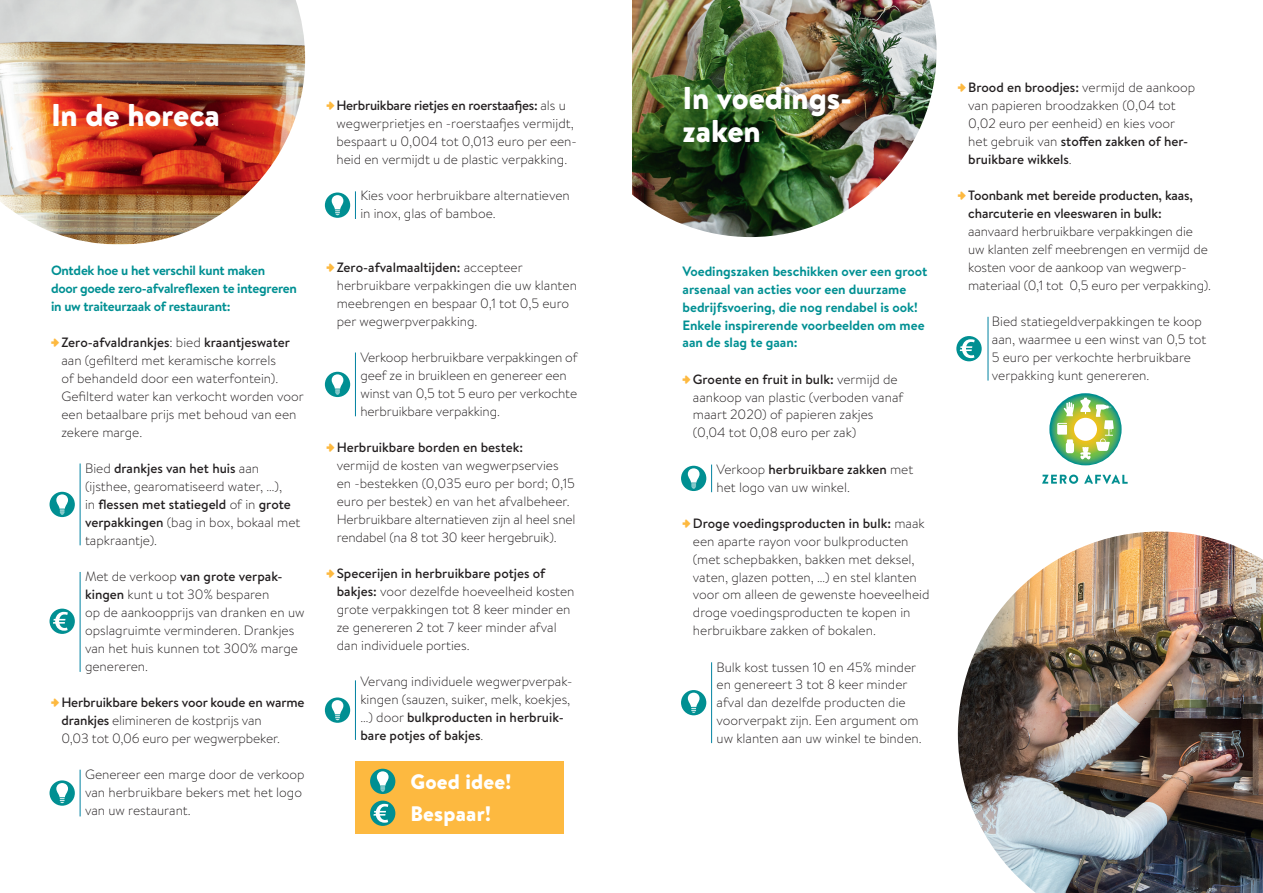
<style>
.page{position:relative;width:1263px;height:893px;background:#fff}
.page>*{position:absolute;margin:0;border:0;box-sizing:border-box;transform-origin:0 0}
.t1{font:900 31.5px/33px "Brandon Text";color:#fff}
.t2{font:900 21px/32px "Brandon Text";letter-spacing:.01em;color:#fff}
.t3{font:300 13.5px/18px "Brandon Text";color:#231f20}
.t4{font:700 13.5px/18px "Brandon Text";color:#009093}
.t5{font:700 13.5px/18px "Brandon Text";letter-spacing:-.02em;color:#009093}
.t6{font:500 13.5px/18px "Brandon Text";letter-spacing:-.01em;color:#231f20}
.s1{font-family:"Omnes";font-weight:700;color:#fdb940}
.s2{font-weight:500}
</style>
<div class="page">
<div style="left:355px;top:761px;width:208px;height:72px;background:#fdb940"></div>
<img style="left:0;top:0;width:305px;height:244px">
<img style="left:632px;top:0;width:304px;height:237px">
<img style="left:958px;top:531px;width:305px;height:362px">
<svg style="left:1042px;top:475px;width:36px;height:9px"></svg>
<svg style="left:1084px;top:475px;width:44px;height:9px"></svg>
<svg style="left:1049px;top:393px;width:72px;height:72px"></svg>
<div style="left:50px;top:492px;width:25px;height:25px;background:#008f92;border-radius:50%"></div>
<svg style="left:56px;top:494px;width:12px;height:20px"></svg>
<div style="left:325px;top:193px;width:25px;height:25px;background:#008f92;border-radius:50%"></div>
<svg style="left:332px;top:195px;width:11px;height:20px"></svg>
<div style="left:325px;top:372px;width:25px;height:25px;background:#008f92;border-radius:50%"></div>
<svg style="left:332px;top:374px;width:11px;height:20px"></svg>
<div style="left:681px;top:466px;width:25px;height:25px;background:#008f92;border-radius:50%"></div>
<svg style="left:688px;top:468px;width:11px;height:20px"></svg>
<div style="left:681px;top:690px;width:25px;height:25px;background:#008f92;border-radius:50%"></div>
<svg style="left:688px;top:693px;width:11px;height:20px"></svg>
<div style="left:325px;top:697px;width:25px;height:26px;background:#008f92;border-radius:50%"></div>
<svg style="left:332px;top:700px;width:11px;height:20px"></svg>
<div style="left:370px;top:769px;width:25px;height:25px;background:#008f92;border-radius:50%"></div>
<svg style="left:377px;top:771px;width:12px;height:20px"></svg>
<div style="left:370px;top:801px;width:25px;height:25px;background:#008f92;border-radius:50%"></div>
<svg style="left:373px;top:804px;width:15px;height:19px"></svg>
<div style="left:50px;top:780px;width:25px;height:26px;background:#008f92;border-radius:50%"></div>
<svg style="left:56px;top:783px;width:12px;height:20px"></svg>
<div style="left:50px;top:609px;width:25px;height:25px;background:#008f92;border-radius:50%"></div>
<svg style="left:53px;top:612px;width:15px;height:19px"></svg>
<div style="left:956px;top:336px;width:26px;height:25px;background:#008f92;border-radius:50%"></div>
<svg style="left:960px;top:339px;width:15px;height:19px"></svg>
<hr style="left:80px;top:463px;width:1px;height:82px;background:#0082a1">
<svg style="left:355px;top:191px;width:1px;height:28px"></svg>
<hr style="left:355px;top:352px;width:1px;height:64px;background:#0082a1">
<svg style="left:711px;top:465px;width:1px;height:27px"></svg>
<hr style="left:988px;top:317px;width:1px;height:64px;background:#0082a1">
<hr style="left:711px;top:662px;width:1px;height:81px;background:#0082a1">
<hr style="left:355px;top:680px;width:1px;height:60px;background:#0082a1">
<hr style="left:80px;top:770px;width:1px;height:46px;background:#0082a1">
<hr style="left:80px;top:572px;width:1px;height:100px;background:#0082a1">
<h1 class="t1" style="left:51px;top:98px;width:170px">In de horeca</h1>
<p class="t5" style="left:51px;top:261px;width:247px">Ontdek hoe u het verschil kunt maken<br>door goede zero-afvalreflexen te integreren in uw traiteurzaak of restaurant:</p>
<p class="t3" style="left:61px;top:333px;width:244px;text-indent:-10px"><span class="s1">•</span> <span class="s2">Zero-afvaldrankjes</span>: bied <span class="s2">kraantjeswater </span>aan (gefilterd met keramische korrels<br>of behandeld door een waterfontein).<br>Gefilterd water kan verkocht worden voor een betaalbare prijs met behoud van een zekere marge.</p>
<p class="t3" style="left:85px;top:459px;width:217px">Bied <span class="s2">drankjes van het huis</span> aan (ijsthee, gearomatiseerd water, …),<br>in <span class="s2">flessen met statiegeld</span> of in <span class="s2">grote verpakkingen</span> (bag in box, bokaal met tapkraantje).</p>
<p class="t3" style="left:85px;top:567px;width:221px">Met de verkoop <span class="s2">van grote verpak&shy;kingen</span> kunt u tot 30% besparen<br>op de aankoopprijs van dranken en uw opslagruimte verminderen. Drankjes van het huis kunnen tot 300% marge genereren.</p>
<p class="t3" style="left:61px;top:693px;width:245px;text-indent:-10px"><span class="s1">•</span> <span class="s2">Herbruikbare bekers voor koude en warme drankjes</span> elimineren de kostprijs van<br>0,03 tot 0,06 euro per wegwerpbeker.</p>
<p class="t3" style="left:85px;top:765px;width:221px">Genereer een marge door de verkoop van herbruikbare bekers met het logo van uw restaurant.</p>
<p class="t3" style="left:336px;top:96px;width:242px;text-indent:-10px"><span class="s1">•</span> <span class="s2">Herbruikbare rietjes en roerstaafjes:</span> als u wegwerprietjes en -roerstaafjes vermijdt, bespaart u 0,004 tot 0,013 euro per een&shy;heid en vermijdt u de plastic verpakking.</p>
<p class="t3" style="left:360px;top:186px;width:211px">Kies voor herbruikbare alternatieven in inox, glas of bamboe.</p>
<p class="t3" style="left:337px;top:258px;width:242px;text-indent:-10px"><span class="s1">•</span> <span class="s2">Zero-afvalmaaltijden:</span> accepteer herbruikbare verpakkingen die uw klanten meebrengen en bespaar 0,1 tot 0,5 euro per wegwerpverpakking.</p>
<p class="t3" style="left:360px;top:348px;width:219px">Verkoop herbruikbare verpakkingen of geef ze in bruikleen en genereer een winst van 0,5 tot 5 euro per verkochte herbruikbare verpakking.</p>
<p class="t3" style="left:337px;top:438px;width:240px;text-indent:-10px"><span class="s1">•</span> <span class="s2">Herbruikbare borden en bestek:<br></span>vermijd de kosten van wegwerpservies en -bestekken (0,035 euro per bord; 0,15 euro per bestek) en van het afvalbeheer.<br>Herbruikbare alternatieven zijn al heel snel rendabel (na 8 tot 30 keer hergebruik).</p>
<p class="t3" style="left:337px;top:564px;width:239px;text-indent:-10px"><span class="s1">•</span> <span class="s2">Specerijen in herbruikbare potjes of bakjes:</span> voor dezelfde hoeveelheid kosten grote verpakkingen tot 8 keer minder en ze genereren 2 tot 7 keer minder afval dan individuele porties.</p>
<p class="t3" style="left:360px;top:672px;width:213px">Vervang individuele wegwerpverpak&shy;kingen (sauzen, suiker, melk, koekjes, …) door <span class="s2">bulkproducten in herbruik&shy;bare potjes of bakjes</span>.</p>
<h2 class="t2" style="left:410px;top:765px;width:102px">Goed idee!<br>Bespaar!</h2>
<h1 class="t1" style="left:682px;top:81px;width:171px">In voedings&shy;zaken</h1>
<p class="t3" style="left:968px;top:78px;width:228px;text-indent:-10px"><span class="s1">•</span> <span class="s2">Brood en broodjes:</span> vermijd de aankoop van papieren broodzakken (0,04 tot 0,02 euro per eenheid) en kies voor het gebruik van <span class="s2">stoffen zakken of her&shy;bruikbare wikkels</span>.</p>
<p class="t6" style="left:968px;top:186px;width:226px;text-indent:-10px"><span class="s1">•</span> Toonbank met bereide producten, kaas, charcuterie en vleeswaren in bulk:</p>
<p class="t3" style="left:968px;top:222px;width:244px">aanvaard herbruikbare verpakkingen die uw klanten zelf meebrengen en vermijd de kosten voor de aankoop van wegwerp&shy;materiaal (0,1 tot 0,5 euro per verpakking).</p>
<p class="t3" style="left:992px;top:312px;width:216px">Bied statiegeldverpakkingen te koop aan, waarmee u een winst van 0,5 tot 5 euro per verkochte herbruikbare verpakking kunt genereren.</p>
<p class="t4" style="left:682px;top:262px;width:246px">Voedingszaken beschikken over een groot arsenaal van acties voor een duurzame bedrijfsvoering, die nog rendabel is ook!<br>Enkele inspirerende voorbeelden om mee aan de slag te gaan:</p>
<p class="t3" style="left:693px;top:369px;width:212px;text-indent:-10px"><span class="s1">•</span> <span class="s2">Groente en fruit in bulk:</span> vermijd de aankoop van plastic (verboden vanaf maart 2020) of papieren zakjes (0,04 tot 0,08 euro per zak)</p>
<p class="t3" style="left:716px;top:459px;width:198px">Verkoop <span class="s2">herbruikbare zakken</span> met het logo van uw winkel.</p>
<p class="t3" style="left:693px;top:513px;width:238px;text-indent:-10px"><span class="s1">•</span> <span class="s2">Droge voedingsproducten in bulk:</span> maak een aparte rayon voor bulkproducten (met schepbakken, bakken met deksel, vaten, glazen potten, …) en stel klanten voor om alleen de gewenste hoeveelheid droge voedingsproducten te kopen in herbruikbare zakken of bokalen.</p>
<p class="t3" style="left:716px;top:657px;width:207px">Bulk kost tussen 10 en 45% minder en genereert 3 tot 8 keer minder afval dan dezelfde producten die voorverpakt zijn. Een argument om uw klanten aan uw winkel te binden.</p>
</div>
